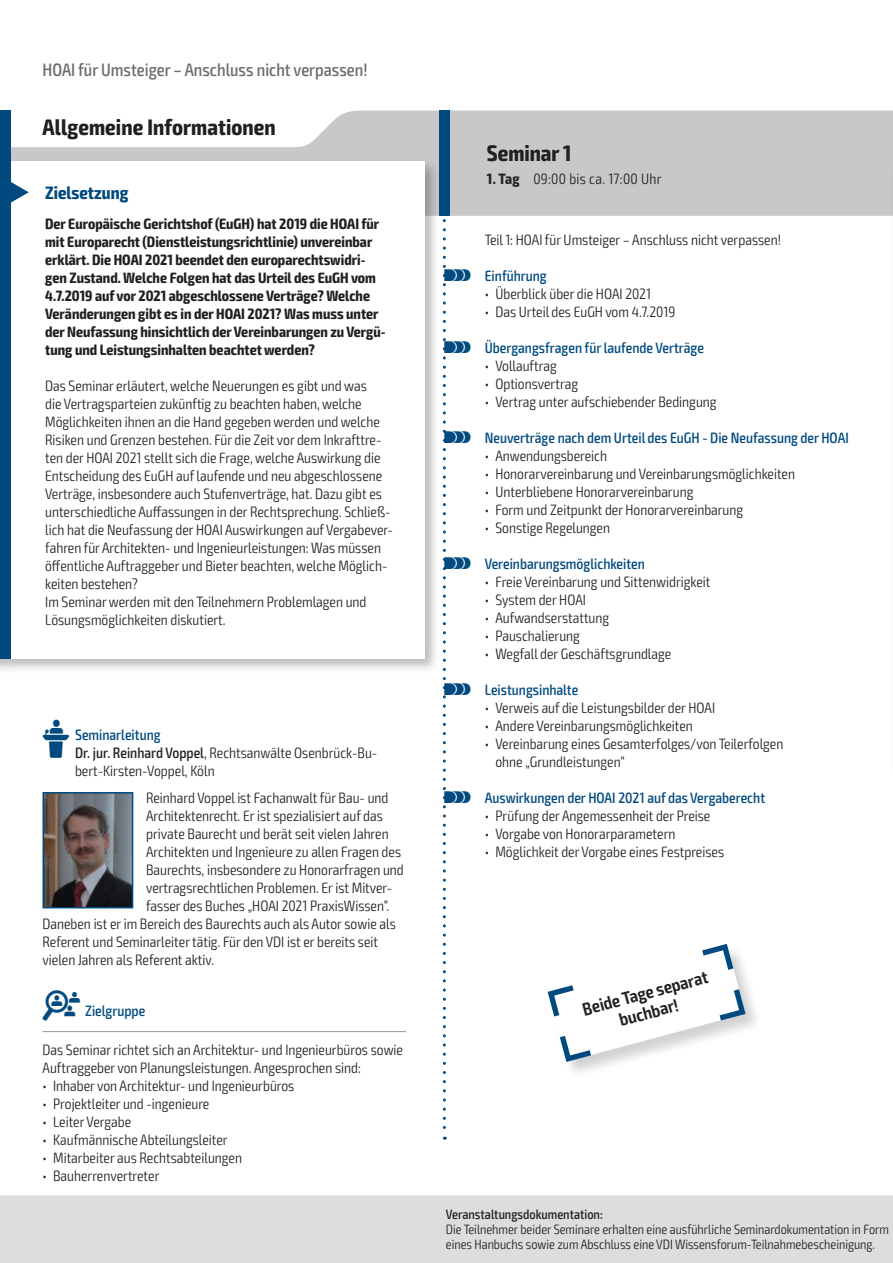
<style>
.page{position:relative;width:893px;height:1263px;background:#fff}
.page>*{position:absolute;margin:0;border:0;box-sizing:border-box;transform-origin:0 0}
.t1{font:700 condensed 22.5px "Exo 2";letter-spacing:.005em;color:#231f20}
.t2{font:500 condensed 18px "Exo 2";color:#6c6d70}
.t3{font:600 condensed 18px/19.5px "Exo 2";color:#231f20;text-align:center}
.t4{font:700 condensed 18px "Exo 2";color:#004a7f}
.t5{font:300 condensed 15px/18px "Exo 2";color:#231f20}
.t6{font:700 condensed 15px/18px "Exo 2";color:#231f20}
.t7{font:500 condensed 15px "Exo 2";color:#004a7f}
.t8{font:300 condensed 15px "Exo 2";letter-spacing:.02em;color:#231f20}
.t9{font:300 condensed 13.5px/15px "Exo 2";color:#231f20}
.t10{font:500 condensed 13.5px "Exo 2";color:#231f20}
.s1{font-family:"VDI Iconset S4 A Regular";font-weight:400;font-stretch:normal;color:#004a7f}
.s2{font-weight:500;color:#004a7f}
.s3{font-weight:500}
.s4{font-family:"VDI Iconset S4 A Regular";font-weight:400;font-stretch:normal}
.s5{font-weight:700}
</style>
<div class="page">
<div style="left:0;top:1195px;width:893px;height:68px;background:#dcdddf"></div>
<svg style="left:11px;top:111px;width:881px;height:105px;fill:#c7c8ca"></svg>
<div style="left:439px;top:111px;width:11px;height:105px;background:#004a7f"></div>
<div style="left:0;top:111px;width:11px;height:57px;background:#004a7f"></div>
<hr style="left:892px;top:111px;width:1px;height:57px;background:#505ca9">
<hr style="left:43px;top:1031px;width:363px;height:1px;background:#939598">
<div style="left:0;top:158px;width:440px;height:516px;background:#231f20;opacity:.3"></div>
<div style="left:0;top:161px;width:424px;height:498px;background:#fff"></div>
<div style="left:0;top:161px;width:11px;height:498px;background:#004a7f"></div>
<svg style="left:11px;top:182px;width:18px;height:21px"></svg>
<img style="left:46px;top:795px;width:84px;height:110px">
<div style="left:43px;top:792px;width:90px;height:116px;border:2px solid #004a7f"></div>
<hr style="left:889px;top:159px;width:4px;height:624px;background:#231f20;opacity:.3">
<hr style="left:892px;top:162px;width:1px;height:605px;background:#fff">
<div style="left:548px;top:944px;width:215px;height:135px;background:#231f20;opacity:.2"></div>
<svg style="left:547px;top:944px;width:199px;height:118px"></svg>
<svg style="left:443px;top:219px;width:3px;height:921px"></svg>
<p class="t2" style="left:43px;top:59px;width:326px">HOAI für Umsteiger – Anschluss nicht verpassen!</p>
<h1 class="t1" style="left:43px;top:113px;width:235px">Allgemeine Informationen</h1>
<p class="t4" style="left:45px;top:181px;width:85px">Zielsetzung</p>
<p class="t6" style="left:45px;top:215px;width:342px">Der Europäische Gerichtshof (EuGH) hat 2019 die HOAI für mit Europarecht (Dienstleistungsrichtlinie) unvereinbar erklärt. Die HOAI 2021 beendet den europarechtswidri&shy;gen Zustand. Welche Folgen hat das Urteil des EuGH vom 4.7.2019 auf vor 2021 abgeschlossene Verträge? Welche Veränderungen gibt es in der HOAI 2021? Was muss unter der Neufassung hinsichtlich der Vereinbarungen zu Vergü&shy;tung und Leistungsinhalten beachtet werden?</p>
<p class="t5" style="left:45px;top:377px;width:349px">Das Seminar erläutert, welche Neuerungen es gibt und was<br>die Vertragsparteien zukünftig zu beachten haben, welche Möglichkeiten ihnen an die Hand gegeben werden und welche Risiken und Grenzen bestehen. Für die Zeit vor dem Inkrafttre&shy;ten der HOAI 2021 stellt sich die Frage, welche Auswirkung die Entscheidung des EuGH auf laufende und neu abgeschlossene Verträge, insbesondere auch Stufenverträge, hat. Dazu gibt es unterschiedliche Auffassungen in der Rechtsprechung. Schließ&shy;lich hat die Neufassung der HOAI Auswirkungen auf Vergabever&shy;fahren für Architekten- und Ingenieurleistungen: Was müssen öffentliche Auftraggeber und Bieter beachten, welche Möglich&shy;keiten bestehen?<br>Im Seminar werden mit den Teilnehmern Problemlagen und Lösungsmöglichkeiten diskutiert.</p>
<p class="t5" style="left:75px;top:726px;width:304px;text-indent:-33px"><span class="s1">L</span> <span class="s2">Seminarleitung<br></span><span class="s3">Dr. jur. Reinhard Voppel</span>, Rechtsanwälte Osenbrück-Bu&shy;bert-Kirsten-Voppel, Köln</p>
<p class="t5" style="left:146px;top:789px;width:244px">Reinhard Voppel ist Fachanwalt für Bau- und</p>
<p class="t5" style="left:146px;top:807px;width:238px">Architektenrecht. Er ist spezialisiert auf das</p>
<p class="t5" style="left:146px;top:825px;width:244px">private Baurecht und berät seit vielen Jahren</p>
<p class="t5" style="left:146px;top:843px;width:257px">Architekten und Ingenieure zu allen Fragen des</p>
<p class="t5" style="left:146px;top:861px;width:259px">Baurechts, insbesondere zu Honorarfragen und</p>
<p class="t5" style="left:146px;top:879px;width:248px">vertragsrechtlichen Problemen. Er ist Mitver-</p>
<p class="t5" style="left:146px;top:897px;width:245px">fasser des Buches „HOAI 2021 PraxisWissen“.</p>
<p class="t5" style="left:43px;top:915px;width:355px">Daneben ist er im Bereich des Baurechts auch als Autor sowie als</p>
<p class="t5" style="left:43px;top:933px;width:337px">Referent und Seminarleiter tätig. Für den VDI ist er bereits seit</p>
<p class="t5" style="left:43px;top:951px;width:173px">vielen Jahren als Referent aktiv.</p>
<p class="t7" style="left:43px;top:1002px;width:104px"><span class="s4">Z</span> Zielgruppe</p>
<p class="t5" style="left:43px;top:1041px;width:362px">Das Seminar richtet sich an Architektur- und Ingenieurbüros sowie<br>Auftraggeber von Planungsleistungen. Angesprochen sind:</p>
<p class="t5" style="left:43px;top:1077px;width:253px">• Inhaber von Architektur- und Ingenieurbüros</p>
<p class="t5" style="left:43px;top:1095px;width:168px">• Projektleiter und -ingenieure</p>
<p class="t5" style="left:43px;top:1113px;width:90px">• Leiter Vergabe</p>
<p class="t5" style="left:43px;top:1131px;width:187px">• Kaufmännische Abteilungsleiter</p>
<p class="t5" style="left:43px;top:1149px;width:201px">• Mitarbeiter aus Rechtsabteilungen</p>
<p class="t5" style="left:43px;top:1167px;width:118px">• Bauherrenvertreter</p>
<h1 class="t1" style="left:487px;top:139px;width:86px">Seminar 1</h1>
<p class="t8" style="left:487px;top:170px;width:176px"><span class="s5">1. Tag</span> 09:00 bis ca. 17:00 Uhr</p>
<p class="t5" style="left:485px;top:231px;width:298px">Teil 1: HOAI für Umsteiger – Anschluss nicht verpassen!</p>
<p class="t7" style="left:444px;top:267px;width:104px"><span class="s4">s</span> Einführung</p>
<p class="t5" style="left:485px;top:285px;width:168px">• Überblick über die HOAI 2021</p>
<p class="t5" style="left:485px;top:303px;width:192px">• Das Urteil des EuGH vom 4.7.2019</p>
<p class="t7" style="left:444px;top:339px;width:261px"><span class="s4">s</span> Übergangsfragen für laufende Verträge</p>
<p class="t5" style="left:485px;top:357px;width:74px">• Vollauftrag</p>
<p class="t5" style="left:485px;top:375px;width:95px">• Optionsvertrag</p>
<p class="t5" style="left:485px;top:393px;width:233px">• Vertrag unter aufschiebender Bedingung</p>
<p class="t7" style="left:444px;top:429px;width:406px"><span class="s4">s</span> Neuverträge nach dem Urteil des EuGH - Die Neufassung der HOAI</p>
<p class="t5" style="left:485px;top:447px;width:124px">• Anwendungsbereich</p>
<p class="t5" style="left:485px;top:465px;width:312px">• Honorarvereinbarung und Vereinbarungsmöglichkeiten</p>
<p class="t5" style="left:485px;top:483px;width:210px">• Unterbliebene Honorarvereinbarung</p>
<p class="t5" style="left:485px;top:501px;width:260px">• Form und Zeitpunkt der Honorarvereinbarung</p>
<p class="t5" style="left:485px;top:519px;width:127px">• Sonstige Regelungen</p>
<p class="t7" style="left:444px;top:555px;width:202px"><span class="s4">s</span> Vereinbarungsmöglichkeiten</p>
<p class="t5" style="left:485px;top:573px;width:227px">• Freie Vereinbarung und Sittenwidrigkeit</p>
<p class="t5" style="left:485px;top:591px;width:103px">• System der HOAI</p>
<p class="t5" style="left:485px;top:609px;width:126px">• Aufwandserstattung</p>
<p class="t5" style="left:485px;top:627px;width:97px">• Pauschalierung</p>
<p class="t5" style="left:485px;top:645px;width:188px">• Wegfall der Geschäftsgrundlage</p>
<p class="t7" style="left:444px;top:681px;width:136px"><span class="s4">s</span> Leistungsinhalte</p>
<p class="t5" style="left:485px;top:699px;width:232px">• Verweis auf die Leistungsbilder der HOAI</p>
<p class="t5" style="left:485px;top:717px;width:210px">• Andere Vereinbarungsmöglichkeiten</p>
<p class="t5" style="left:495px;top:735px;width:289px;text-indent:-11px">• Vereinbarung eines Gesamterfolges/von Teilerfolgen ohne „Grundleistungen“</p>
<p class="t7" style="left:444px;top:789px;width:322px"><span class="s4">s</span> Auswirkungen der HOAI 2021 auf das Vergaberecht</p>
<p class="t5" style="left:485px;top:807px;width:227px">• Prüfung der Angemessenheit der Preise</p>
<p class="t5" style="left:485px;top:825px;width:192px">• Vorgabe von Honorarparametern</p>
<p class="t5" style="left:485px;top:843px;width:241px">• Möglichkeit der Vorgabe eines Festpreises</p>
<p class="t3" style="left:580px;top:1001px;width:131px;rotate:-15deg">Beide Tage separat buchbar!</p>
<p class="t10" style="left:446px;top:1206px;width:158px">Veranstaltungsdokumentation:</p>
<p class="t9" style="left:446px;top:1222px;width:445px">Die Teilnehmer beider Seminare erhalten eine ausführliche Seminardokumentation in Form eines Hanbuchs sowie zum Abschluss eine VDI Wissensforum-Teilnahmebescheinigung.</p>
</div>
